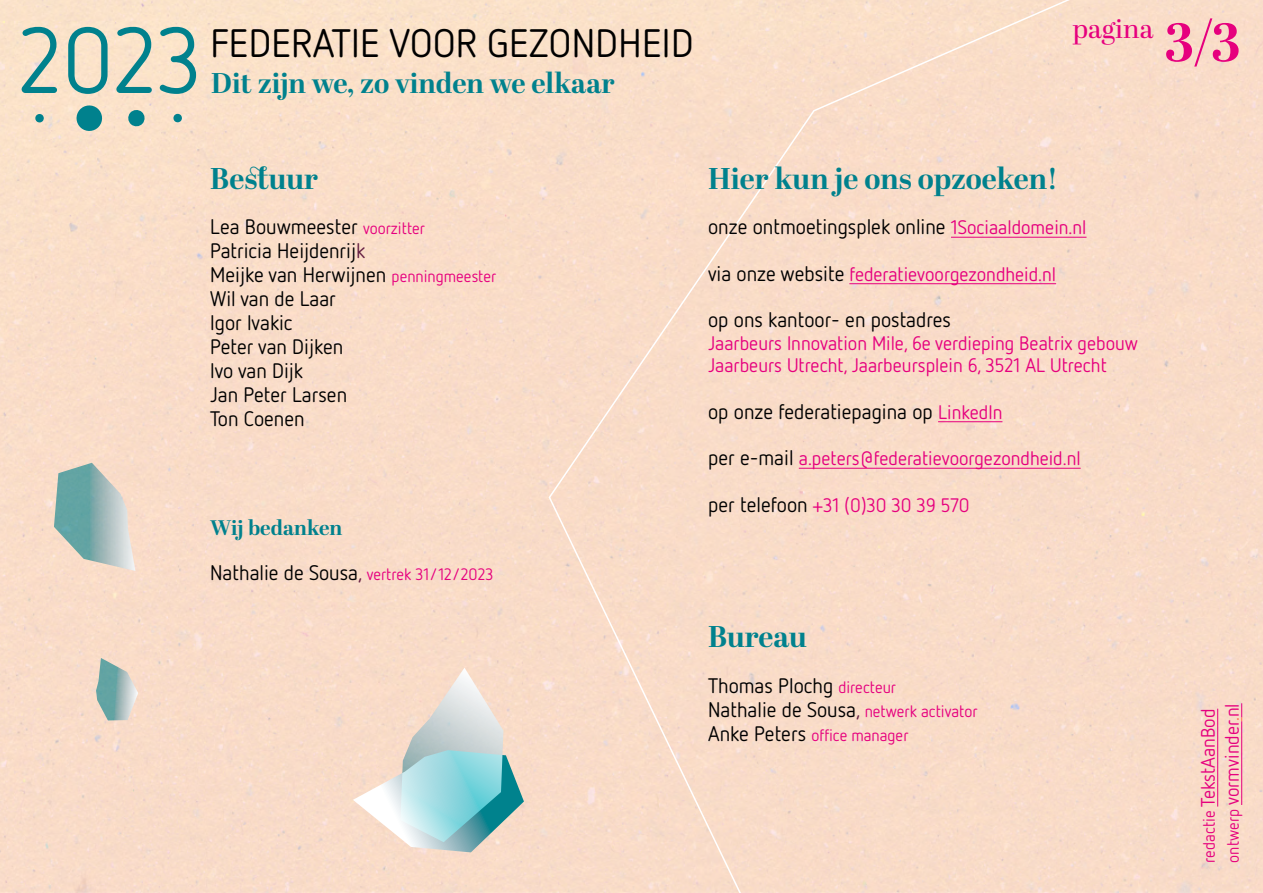
<style>
.page{position:relative;width:1263px;height:893px;background:#fff}
.page>*{position:absolute;margin:0;border:0;box-sizing:border-box;transform-origin:0 0}
.t1{font:93px "Netto OT";color:#00818d}
.t2{font:39.6px "Netto OT";letter-spacing:.01em;color:#000}
.t3{font:700 30px "Abril Display";color:#00818d}
.t4{font:700 28.5px "Abril Display";color:#00818d}
.t5{font:27px "Abril Display";color:#e6007e}
.t6{font:21px/24px "Netto OT";color:#000}
.t7{font:700 21px "Abril Display";color:#00818d}
.t8{font:19.5px/22.5px "Netto OT";color:#e6007e}
.t9{font:16.5px/24px "Netto OT";color:#e6007e}
.s1{font-weight:700;font-size:54px}
.s2{font-size:16.5px;color:#e6007e}
.s3{color:#651f43}
.s4{font-size:21px;color:#000}
.s5{font-size:21px;color:#651f43}
.s6{font-size:19.5px;color:#e6007e}
.s7{font-size:16.5px}
.s8{color:#ff6f54}
</style>
<div class="page">
<div style="left:0;top:0;width:548px;height:893px;background:#faddc8"></div>
<div style="left:548px;top:0;width:715px;height:893px;background:#f9dcc8"></div>
<svg style="left:96px;top:658px;width:42px;height:62px;background:#aabfb9"></svg>
<hr style="left:951px;top:237px;width:135px;height:1px;background:#e6007e">
<hr style="left:849px;top:283px;width:207px;height:1px;background:#e6007e">
<hr style="left:938px;top:421px;width:64px;height:1px;background:#e6007e">
<hr style="left:799px;top:468px;width:282px;height:1px;background:#e6007e">
<svg style="left:54px;top:463px;width:81px;height:108px;background:#aec0ba"></svg>
<hr style="left:1217px;top:709px;width:1px;height:98px;background:#e6007e">
<hr style="left:1241px;top:721px;width:1px;height:84px;background:#e6007e">
<svg style="left:1241px;top:703px;width:1px;height:18px"></svg>
<svg style="left:127px;top:109px;width:19px;height:18px"></svg>
<svg style="left:75px;top:104px;width:29px;height:28px"></svg>
<svg style="left:35px;top:113px;width:9px;height:10px"></svg>
<svg style="left:173px;top:113px;width:9px;height:10px"></svg>
<svg style="left:353px;top:668px;width:171px;height:184px;background:#ced7d0"></svg>
<h1 class="t1" style="left:19px;top:3px;width:184px">2023</h1>
<h2 class="t2" style="left:210px;top:19px;width:484px">FEDERATIE VOOR GEZONDHEID</h2>
<h3 class="t4" style="left:211px;top:63px;width:405px">Dit zijn we, zo vinden we elkaar</h3>
<p class="t5" style="left:1072px;top:10px;width:169px">pagina <span class="s1">3/3</span></p>
<h3 class="t3" style="left:210px;top:158px;width:109px">Bestuur</h3>
<p class="t6" style="left:210px;top:214px;width:288px">Lea Bouwmeester <span class="s2">voorzitter<br></span>Patricia Heijdenrij<span class="s3">k<br></span>Meijke van Herwijnen <span class="s2">penningmeester<br></span>Wil van de Laar<br>Igor Ivakic<br>Peter van Dijken<br>Ivo van Dijk<br>Jan Peter Larsen<br>Ton Coenen</p>
<p class="t7" style="left:210px;top:513px;width:134px">Wij bedanken</p>
<p class="t9" style="left:210px;top:562px;width:285px"><span class="s4">Nathalie de Sousa</span><span class="s5">,</span> vertrek 31/12/2023</p>
<h3 class="t3" style="left:708px;top:158px;width:352px">Hier kun je ons opzoeken!</h3>
<p class="t6" style="left:708px;top:214px;width:380px">onze ontmoetingsplek online <span class="s6">1Sociaaldomein.nl</span></p>
<p class="t8" style="left:708px;top:262px;width:349px"><span class="s4">via onze website</span> federatievoorgezondheid.nl</p>
<p class="t6" style="left:708px;top:307px;width:244px">op ons kantoor- en postadres</p>
<p class="t8" style="left:708px;top:331px;width:431px">Jaarbeurs Innovation Mile, 6e verdieping Beatrix gebouw<br>Jaarbeurs Utrecht, Jaarbeursplein 6, 3521 AL Utrecht</p>
<p class="t6" style="left:708px;top:399px;width:296px">op onze federatiepagina op <span class="s6">LinkedIn</span></p>
<p class="t8" style="left:708px;top:447px;width:374px"><span class="s4">per e-mail</span> a.peters@federatievoorgezondheid.nl</p>
<p class="t8" style="left:708px;top:493px;width:263px"><span class="s4">per telefoon</span> +31 (0)30 30 39 570</p>
<h3 class="t3" style="left:708px;top:616px;width:100px">Bureau</h3>
<p class="t6" style="left:708px;top:673px;width:189px">Thomas Plochg <span class="s2">directeur</span></p>
<p class="t9" style="left:708px;top:698px;width:271px"><span class="s4">Nathalie de Sousa</span><span class="s5">,</span> netwerk activator<br><span class="s4">Anke Peters</span> office manager</p>
<p class="t8" style="left:1195px;top:863px;width:161px;line-height:24px;rotate:-90deg"><span class="s7">redactie</span> TekstAanBod <span class="s7">ontwerp</span> vormvinder<span class="s8">.</span>nl</p>
</div>
